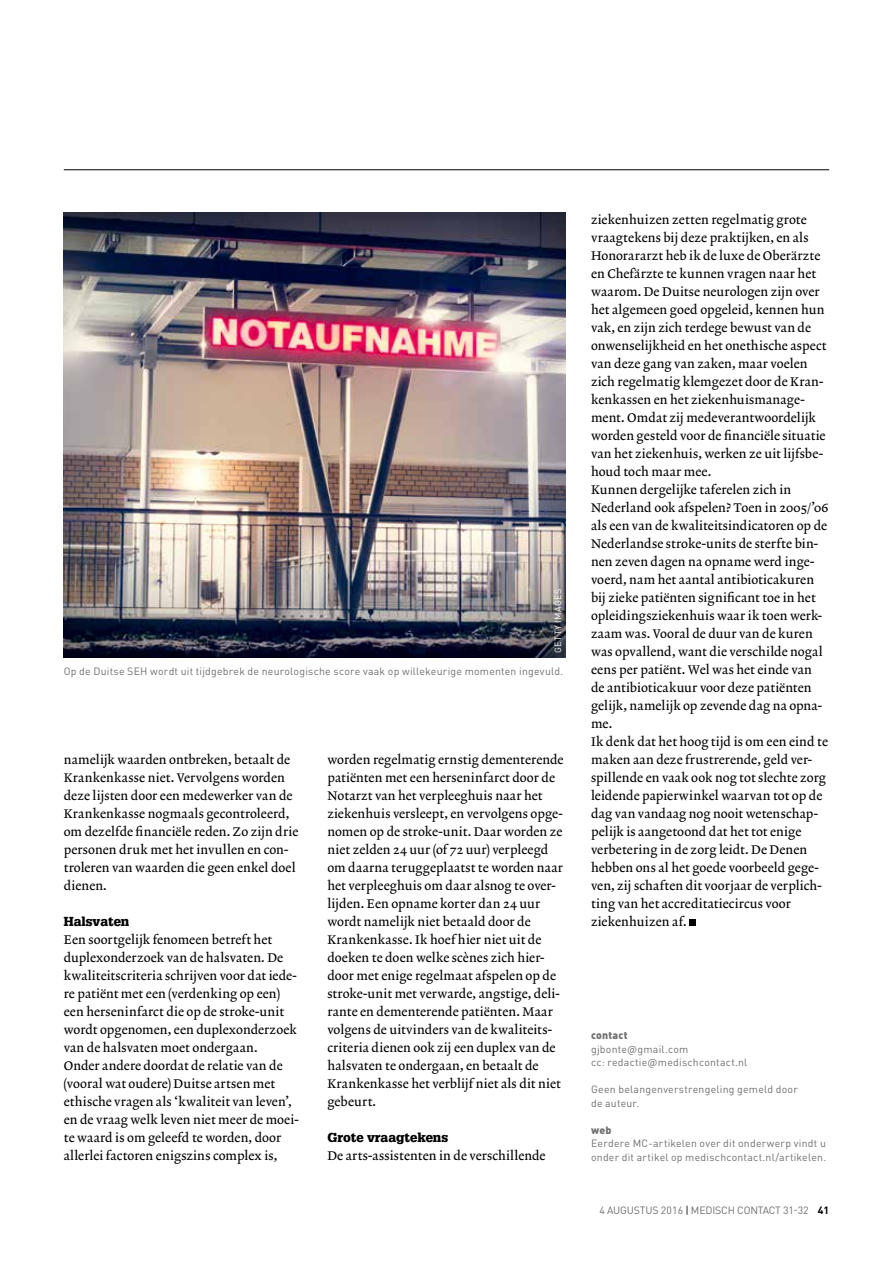
<style>
.page{position:relative;width:893px;height:1263px;background:#fff}
.page>*{position:absolute;margin:0;border:0;box-sizing:border-box;transform-origin:0 0}
.t1{font:12.75px/18px "Lexicon No 2 Roman A";letter-spacing:.01em;color:#000}
.t2{font:900 12.75px "Glypha LT Std";color:#000}
.t3{font:10.5px/13.5px "DINOT";letter-spacing:.02em;color:#706f6f}
.t4{font:10.5px "DINOT";letter-spacing:-.015em;color:#706f6f}
.t5{font:900 10.5px "DINOT";letter-spacing:.025em;color:#706f6f}
.t6{font:9px "DINOT";letter-spacing:.06em;color:#fff}
.s1{color:#000}
.s2{font-weight:700;color:#000}
</style>
<div class="page">
<hr style="left:64px;top:169px;width:765px;height:1px;background:#000">
<div style="left:689px;top:919px;width:7px;height:7px;background:#000"></div>
<img style="left:64px;top:213px;width:502px;height:445px">
<p class="t6" style="left:552px;top:653px;width:66px;rotate:-90deg">GETTY IMAGES</p>
<p class="t3" style="left:64px;top:664px;width:501px">Op de Duitse SEH wordt uit tijdgebrek de neurologische score vaak op willekeurige momenten ingevuld.</p>
<p class="t1" style="left:64px;top:751px;width:236px">namelijk waarden ontbreken, betaalt de Krankenkasse niet. Vervolgens worden deze lijsten door een medewerker van de Krankenkasse nogmaals gecontroleerd, om dezelfde financiële reden. Zo zijn drie personen druk met het invullen en con&shy;troleren van waarden die geen enkel doel dienen.</p>
<p class="t2" style="left:64px;top:914px;width:67px">Halsvaten</p>
<p class="t1" style="left:64px;top:931px;width:236px">Een soortgelijk fenomeen betreft het duplexonderzoek van de halsvaten. De kwaliteitscriteria schrijven voor dat iede&shy;re patiënt met een (verdenking op een) een herseninfarct die op de stroke-unit wordt opgenomen, een duplexonderzoek van de halsvaten moet ondergaan.<br>Onder andere doordat de relatie van de (vooral wat oudere) Duitse artsen met ethische vragen als ‘kwaliteit van leven’, en de vraag welk leven niet meer de moei&shy;te waard is om geleefd te worden, door allerlei factoren enigszins complex is,</p>
<p class="t1" style="left:327px;top:751px;width:238px">worden regelmatig ernstig dementerende patiënten met een herseninfarct door de Notarzt van het verpleeghuis naar het ziekenhuis versleept, en vervolgens opge&shy;nomen op de stroke-unit. Daar worden ze niet zelden 24 uur (of 72 uur) verpleegd om daarna teruggeplaatst te worden naar het verpleeghuis om daar alsnog te over&shy;lijden. Een opname korter dan 24 uur wordt namelijk niet betaald door de Krankenkasse. Ik hoef hier niet uit de doeken te doen welke scènes zich hier&shy;door met enige regelmaat afspelen op de stroke-unit met verwarde, angstige, deli&shy;rante en dementerende patiënten. Maar volgens de uitvinders van de kwaliteits&shy;criteria dienen ook zij een duplex van de halsvaten te ondergaan, en betaalt de Krankenkasse het verblijf niet als dit niet gebeurt.</p>
<p class="t2" style="left:327px;top:1130px;width:122px">Grote vraagtekens</p>
<p class="t1" style="left:327px;top:1147px;width:220px">De arts-assistenten in de verschillende</p>
<p class="t1" style="left:591px;top:211px;width:239px">ziekenhuizen zetten regelmatig grote vraagtekens bij deze praktijken, en als Honorararzt heb ik de luxe de Oberärzte en Chefärzte te kunnen vragen naar het waarom. De Duitse neurologen zijn over het algemeen goed opgeleid, kennen hun vak, en zijn zich terdege bewust van de onwenselijkheid en het onethische aspect van deze gang van zaken, maar voelen zich regelmatig klemgezet door de Kran&shy;kenkassen en het ziekenhuismanage&shy;ment. Omdat zij medeverantwoordelijk worden gesteld voor de financiële situatie van het ziekenhuis, werken ze uit lijfsbe&shy;houd toch maar mee.<br>Kunnen dergelijke taferelen zich in Nederland ook afspelen? Toen in 2005/’06 als een van de kwaliteitsindicatoren op de Nederlandse stroke-units de sterfte bin&shy;nen zeven dagen na opname werd inge&shy;voerd, nam het aantal antibioticakuren bij zieke patiënten significant toe in het opleidingsziekenhuis waar ik toen werk&shy;zaam was. Vooral de duur van de kuren was opvallend, want die verschilde nogal eens per patiënt. Wel was het einde van de antibioticakuur voor deze patiënten gelijk, namelijk op zevende dag na opna&shy;me.<br>Ik denk dat het hoog tijd is om een eind te maken aan deze frustrerende, geld ver&shy;spillende en vaak ook nog tot slechte zorg leidende papierwinkel waarvan tot op de dag van vandaag nog nooit wetenschap&shy;pelijk is aangetoond dat het tot enige verbetering in de zorg leidt. De Denen hebben ons al het goede voorbeeld gege&shy;ven, zij schaften dit voorjaar de verplich&shy;ting van het accreditatiecircus voor ziekenhuizen af.</p>
<p class="t5" style="left:591px;top:1028px;width:38px">contact</p>
<p class="t3" style="left:591px;top:1042px;width:158px">gjbonte@gmail.com<br>cc: redactie@medischcontact.nl</p>
<p class="t3" style="left:591px;top:1082px;width:208px">Geen belangenverstrengeling gemeld door de auteur.</p>
<p class="t5" style="left:591px;top:1123px;width:22px">web</p>
<p class="t3" style="left:591px;top:1136px;width:237px">Eerdere MC-artikelen over dit onderwerp vindt u onder dit artikel op medischcontact.nl/artikelen.</p>
<p class="t4" style="left:599px;top:1203px;width:231px">4 AUGUSTUS 2016 <span class="s1">|</span> MEDISCH CONTACT 31-32 <span class="s2">41</span></p>
</div>
